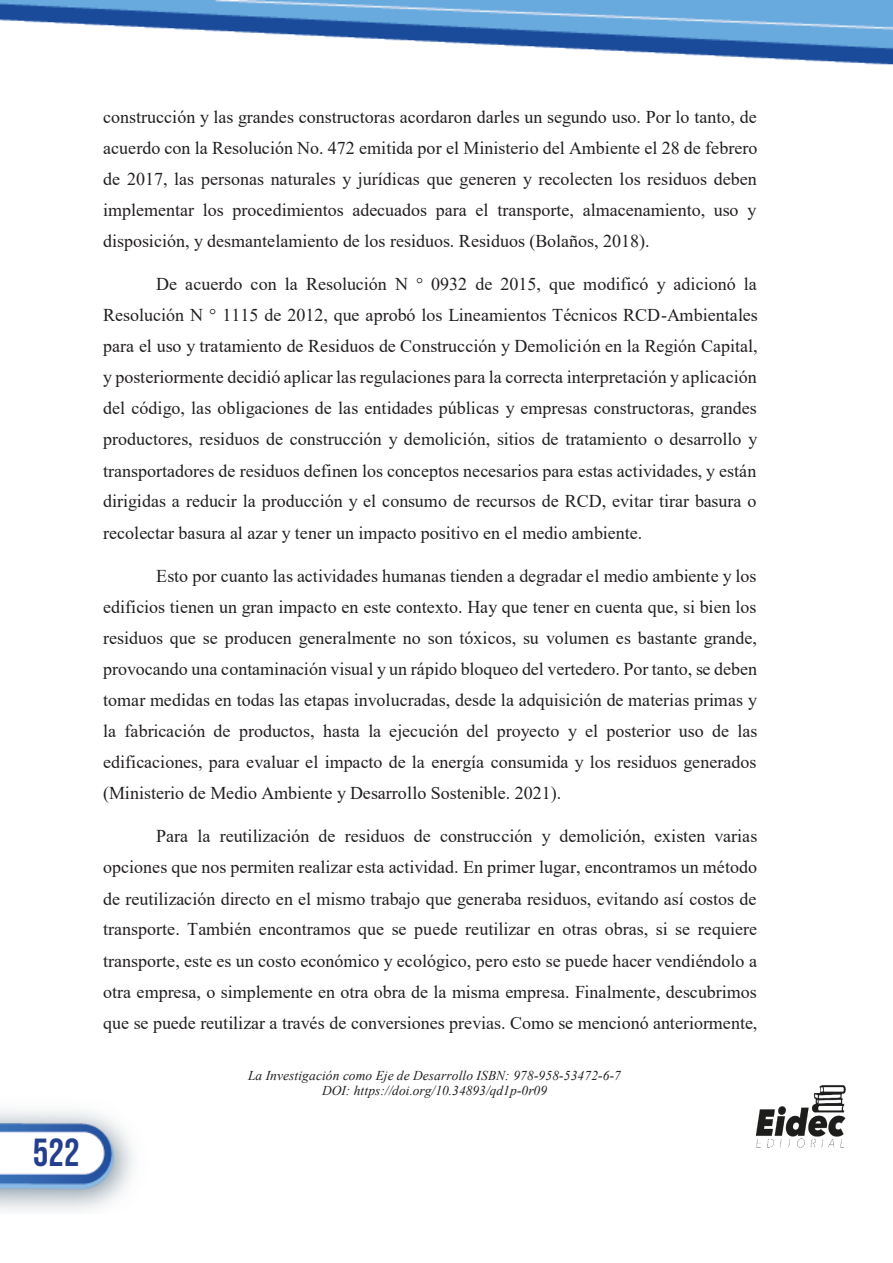
<style>
.page{position:relative;width:893px;height:1263px;background:#fff}
.page>*{position:absolute;margin:0;border:0;box-sizing:border-box;transform-origin:0 0}
.t1{font:39px "Bebas Neue";color:#253f8e}
.t2{font:18px/31px "Times New Roman";color:#231f20;text-align:justify}
.t3{font:italic 13.5px/15.6px "Times New Roman";letter-spacing:.01em;color:#231f20;text-align:center}
</style>
<div class="page">
<img style="left:0;top:0;width:893px;height:1188px">
<img style="left:743px;top:1062px;width:114px;height:106px">
<div style="left:109px;top:783px;width:453px;height:21px;background:#fff"></div>
<h1 class="t1" style="left:33px;top:1130px;width:48px">522</h1>
<p class="t2" style="left:103px;top:101px;width:656px">construcción y las grandes constructoras acordaron darles un segundo uso. Por lo tanto, de acuerdo con la Resolución No. 472 emitida por el Ministerio del Ambiente el 28 de febrero de 2017, las personas naturales y jurídicas que generen y recolecten los residuos deben implementar los procedimientos adecuados para el transporte, almacenamiento, uso y disposición, y desmantelamiento de los residuos. Residuos (Bolaños, 2018).</p>
<p class="t2" style="left:103px;top:268px;width:656px;text-indent:53px">De acuerdo con la Resolución N ° 0932 de 2015, que modificó y adicionó la Resolución N ° 1115 de 2012, que aprobó los Lineamientos Técnicos RCD-Ambientales para el uso y tratamiento de Residuos de Construcción y Demolición en la Región Capital, y posteriormente decidió aplicar las regulaciones para la correcta interpretación y aplicación del código, las obligaciones de las entidades públicas y empresas constructoras, grandes productores, residuos de construcción y demolición, sitios de tratamiento o desarrollo y transportadores de residuos definen los conceptos necesarios para estas actividades, y están dirigidas a reducir la producción y el consumo de recursos de RCD, evitar tirar basura o recolectar basura al azar y tener un impacto positivo en el medio ambiente.</p>
<p class="t2" style="left:103px;top:559px;width:656px;text-indent:53px">Esto por cuanto las actividades humanas tienden a degradar el medio ambiente y los edificios tienen un gran impacto en este contexto. Hay que tener en cuenta que, si bien los residuos que se producen generalmente no son tóxicos, su volumen es bastante grande, provocando una contaminación visual y un rápido bloqueo del vertedero. Por tanto, se deben tomar medidas en todas las etapas involucradas, desde la adquisición de materias primas y la fabricación de productos, hasta la ejecución del proyecto y el posterior uso de las edificaciones, para evaluar el impacto de la energía consumida y los residuos generados (Ministerio de Medio Ambiente y Desarrollo Sostenible. 2021).</p>
<p class="t2" style="left:103px;top:820px;width:656px;text-indent:53px">Para la reutilización de residuos de construcción y demolición, existen varias opciones que nos permiten realizar esta actividad. En primer lugar, encontramos un método de reutilización directo en el mismo trabajo que generaba residuos, evitando así costos de transporte. También encontramos que se puede reutilizar en otras obras, si se requiere transporte, este es un costo económico y ecológico, pero esto se puede hacer vendiéndolo a otra empresa, o simplemente en otra obra de la misma empresa. Finalmente, descubrimos que se puede reutilizar a través de conversiones previas. Como se mencionó anteriormente,</p>
<p class="t3" style="left:248px;top:1067px;width:374px">La Investigación como Eje de Desarrollo ISBN: 978-958-53472-6-7<br>DOI: https://doi.org/10.34893/qd1p-0r09</p>
</div>
